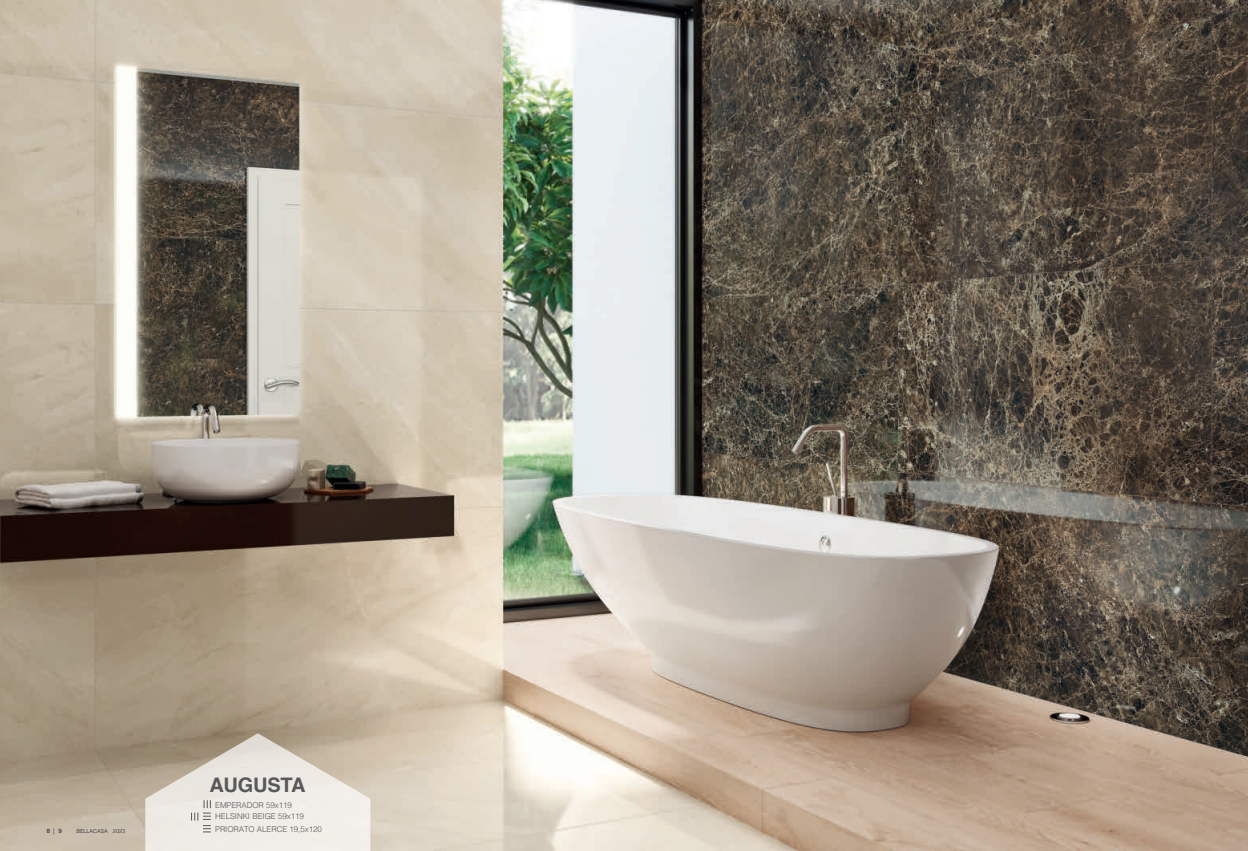
<style>
.page{position:relative;width:1248px;height:851px;background:#fff}
.page>*{position:absolute;margin:0;border:0;box-sizing:border-box;transform-origin:0 0}
.t1{font:700 20px "Helvetica";letter-spacing:-.01em;color:#57585a}
.t2{font:300 8px/11px "Helvetica";letter-spacing:-.01em;color:#57585a}
.t3{font:6px "Helvetica";color:#231f20}
.t4{font:300 5.5px "Helvetica";color:#231f20}
.s1{font-weight:300}
</style>
<div class="page">
<img style="left:0;top:0;width:1247px;height:850px">
<svg style="left:145px;top:733px;width:225px;height:117px;background:#dcd5cb"></svg>
<p class="t3" style="left:47px;top:826px;width:16px">8 <span class="s1">|</span> 9</p>
<p class="t4" style="left:76px;top:826px;width:50px">BELLACASA 2023</p>
<h1 class="t1" style="left:209px;top:768px;width:98px">AUGUSTA</h1>
<p class="t2" style="left:215px;top:798px;width:90px">EMPERADOR 59x119<br>HELSINKI BEIGE 59x119</p>
<p class="t2" style="left:215px;top:823px;width:108px">PRIORATO ALERCE 19,5x120</p>
</div>
